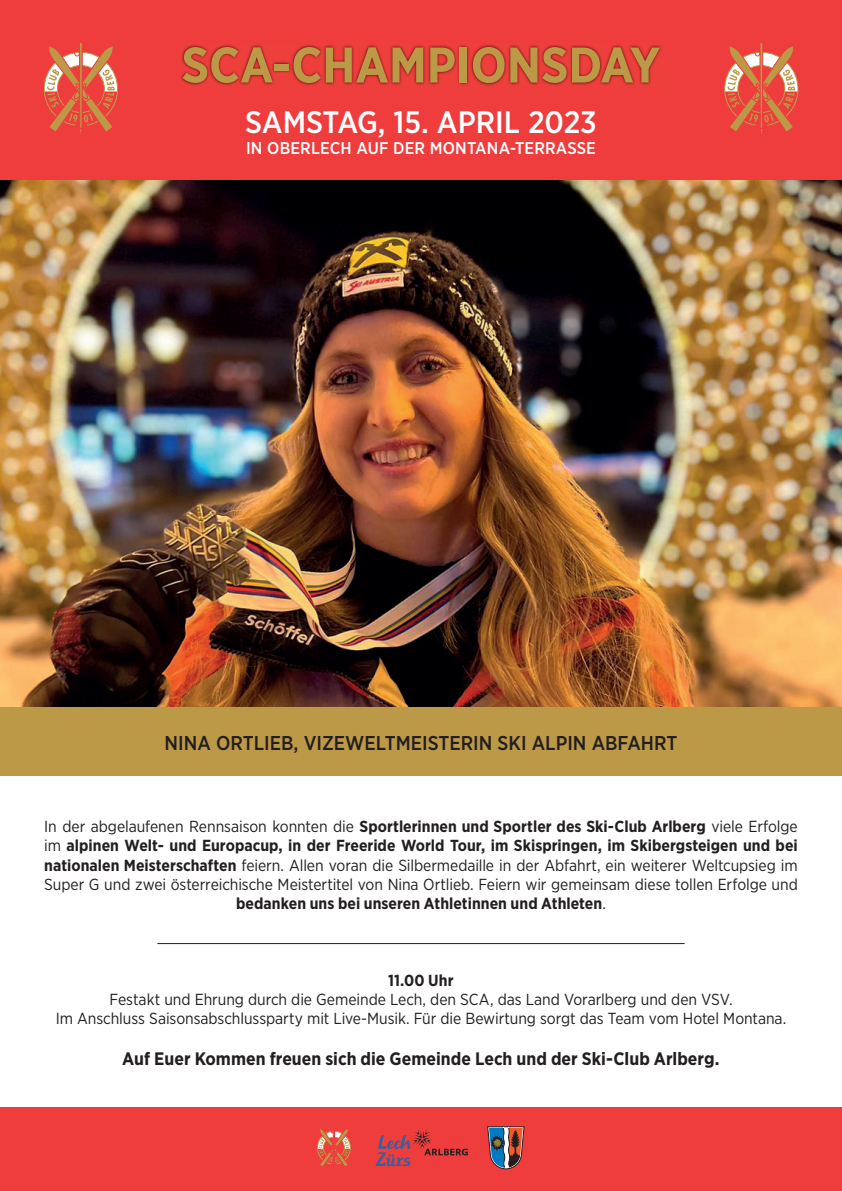
<style>
.page{position:relative;width:842px;height:1191px;background:#fff}
.page>*{position:absolute;margin:0;border:0;box-sizing:border-box;transform-origin:0 0}
.t1{font:700 50px "Gotham Narrow";color:#bc9947}
.t2{font:500 31px "Gotham Narrow";color:#fff}
.t3{font:500 20px "Gotham Narrow";color:#231f20}
.t4{font:700 18px "Gotham Narrow";color:#231f20}
.t5{font:500 17px "Gotham Narrow";letter-spacing:.01em;color:#fff}
.t6{font:16px/19.2px "Gotham Narrow";letter-spacing:-.005em;color:#231f20;text-align:center}
.t7{font:700 16px "Gotham Narrow";letter-spacing:.005em;color:#231f20}
.s1{font-weight:700}
</style>
<div class="page">
<div style="left:0;top:1107px;width:842px;height:84px;background:#ee3d3c"></div>
<div style="left:0;top:0;width:842px;height:182px;background:#ee3d3c"></div>
<img style="left:0;top:181px;width:842px;height:526px">
<img style="left:181px;top:44px;width:480px;height:42px">
<svg style="left:375px;top:1129px;width:93px;height:37px"></svg>
<svg style="left:317px;top:1128px;width:33px;height:38px"></svg>
<svg style="left:487px;top:1126px;width:37px;height:43px;background:#7d656c"></svg>
<svg style="left:725px;top:43px;width:73px;height:91px"></svg>
<svg style="left:44px;top:43px;width:74px;height:91px"></svg>
<div style="left:0;top:707px;width:842px;height:68px;background:#bc9947"></div>
<hr style="left:157px;top:943px;width:528px;height:1px;background:#231f20">
<h1 class="t1" style="left:182px;top:33px;width:480px">SCA-CHAMPIONSDAY</h1>
<h2 class="t2" style="left:245px;top:102px;width:353px">SAMSTAG, 15. APRIL 2023</h2>
<p class="t5" style="left:246px;top:137px;width:351px">IN OBERLECH AUF DER MONTANA-TERRASSE</p>
<p class="t3" style="left:165px;top:730px;width:514px">NINA ORTLIEB, VIZEWELTMEISTERIN SKI ALPIN ABFAHRT</p>
<p class="t6" style="left:44px;top:816px;width:755px">In der abgelaufenen Rennsaison konnten die <span class="s1">Sportlerinnen und Sportler des Ski-Club Arlberg</span> viele Erfolge im <span class="s1">alpinen Welt- und Europacup, in der Freeride World Tour, im Skispringen, im Skibergsteigen und bei nationalen Meisterschaften</span> feiern. Allen voran die Silbermedaille in der Abfahrt, ein weiterer Weltcupsieg im Super G und zwei österreichische Meistertitel von Nina Ortlieb. Feiern wir gemeinsam diese tollen Erfolge und <span class="s1">bedanken uns bei unseren Athletinnen und Athleten</span>.</p>
<p class="t7" style="left:388px;top:970px;width:67px">11.00 Uhr</p>
<p class="t6" style="left:56px;top:989px;width:732px">Festakt und Ehrung durch die Gemeinde Lech, den SCA, das Land Vorarlberg und den VSV.<br>Im Anschluss Saisonsabschlussparty mit Live-Musik. Für die Bewirtung sorgt das Team vom Hotel Montana.</p>
<p class="t4" style="left:122px;top:1047px;width:599px">Auf Euer Kommen freuen sich die Gemeinde Lech und der Ski-Club Arlberg.</p>
</div>
